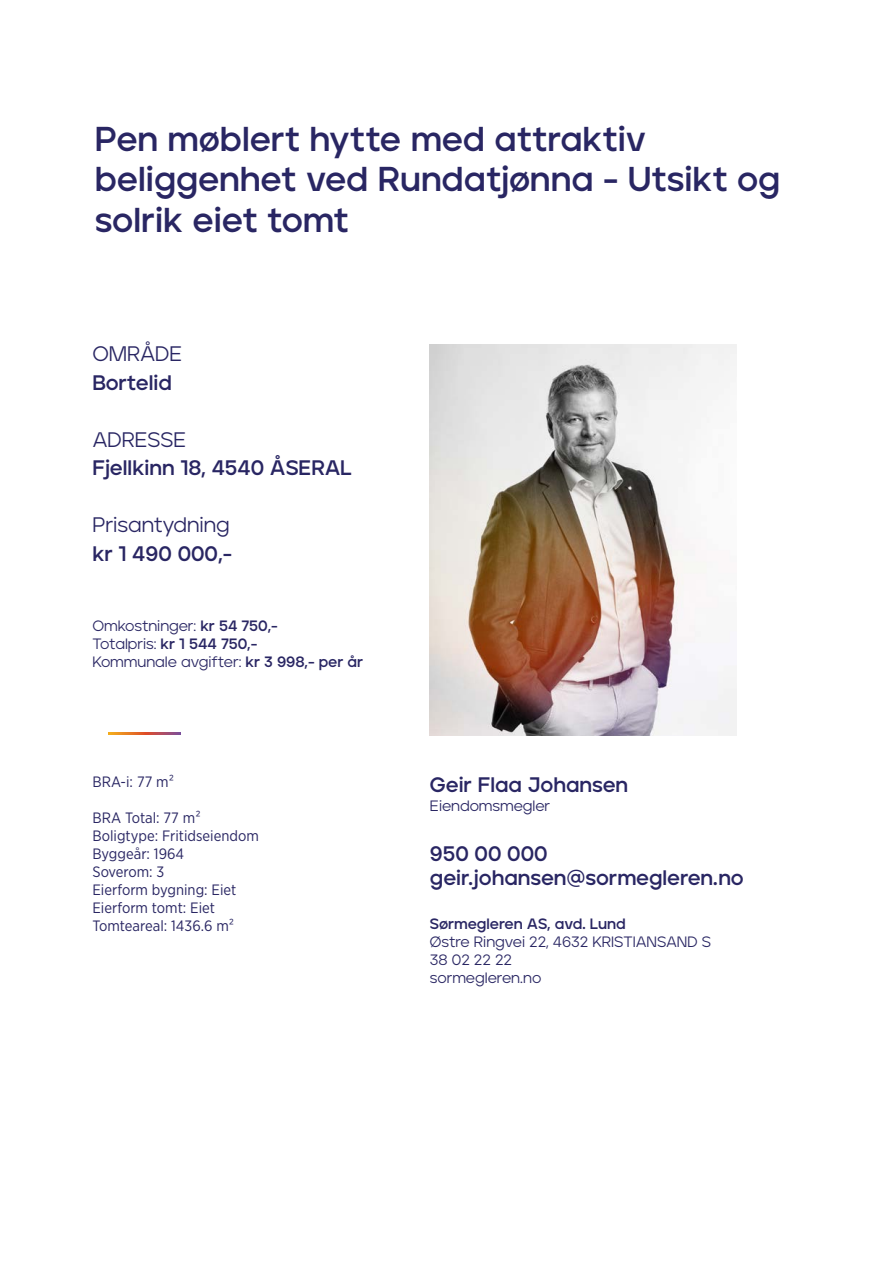
<style>
.page{position:relative;width:893px;height:1263px;background:#fff}
.page>*{position:absolute;margin:0;border:0;box-sizing:border-box;transform-origin:0 0}
.t1{font:700 34.5px/40.5px "Jeko";color:#292663}
.t2{font:700 21px/24px "Jeko";color:#292663}
.t3{font:21px "Jeko";color:#292663}
.t4{font:15px/18px "Jeko";color:#292663}
.t5{font:15px/18px "Gotham Narrow";color:#292663}
.t6{font:700 15px "Jeko";letter-spacing:-.005em;color:#292663}
.s1{font-weight:700}
</style>
<div class="page">
<img style="left:430px;top:344px;width:306px;height:392px">
<svg style="left:109px;top:733px;width:72px;height:2px"></svg>
<h1 class="t1" style="left:95px;top:118px;width:687px">Pen møblert hytte med attraktiv beliggenhet ved Rundatjønna ‑ Utsikt og solrik eiet tomt</h1>
<h2 class="t3" style="left:92px;top:342px;width:91px">OMRÅDE</h2>
<h2 class="t2" style="left:92px;top:370px;width:81px">Bortelid</h2>
<h2 class="t3" style="left:92px;top:427px;width:95px">ADRESSE</h2>
<h2 class="t2" style="left:92px;top:456px;width:261px">Fjellkinn 18, 4540 ÅSERAL</h2>
<h2 class="t3" style="left:92px;top:513px;width:139px">Prisantydning</h2>
<h2 class="t2" style="left:92px;top:541px;width:141px">kr 1 490 000,‑</h2>
<p class="t4" style="left:92px;top:617px;width:272px">Omkostninger: <span class="s1">kr 54 750,‑<br></span>Totalpris: <span class="s1">kr 1 544 750,‑<br></span>Kommunale avgifter: <span class="s1">kr 3 998,‑ per år</span></p>
<p class="t5" style="left:92px;top:772px;width:83px">BRA‑i: 77 m²</p>
<p class="t5" style="left:92px;top:808px;width:168px">BRA Total: 77 m²<br>Boligtype: Fritidseiendom<br>Byggeår: 1964<br>Soverom: 3<br>Eierform bygning: Eiet<br>Eierform tomt: Eiet<br>Tomteareal: 1436.6 m²</p>
<h2 class="t2" style="left:430px;top:772px;width:200px">Geir Flaa Johansen</h2>
<p class="t4" style="left:430px;top:797px;width:122px">Eiendomsmegler</p>
<h2 class="t2" style="left:430px;top:842px;width:315px">950 00 000 geir.johansen@sormegleren.no</h2>
<p class="t6" style="left:430px;top:914px;width:197px">Sørmegleren AS, avd. Lund</p>
<p class="t4" style="left:430px;top:933px;width:283px">Østre Ringvei 22, 4632 KRISTIANSAND S<br>38 02 22 22<br>sormegleren.no</p>
</div>
